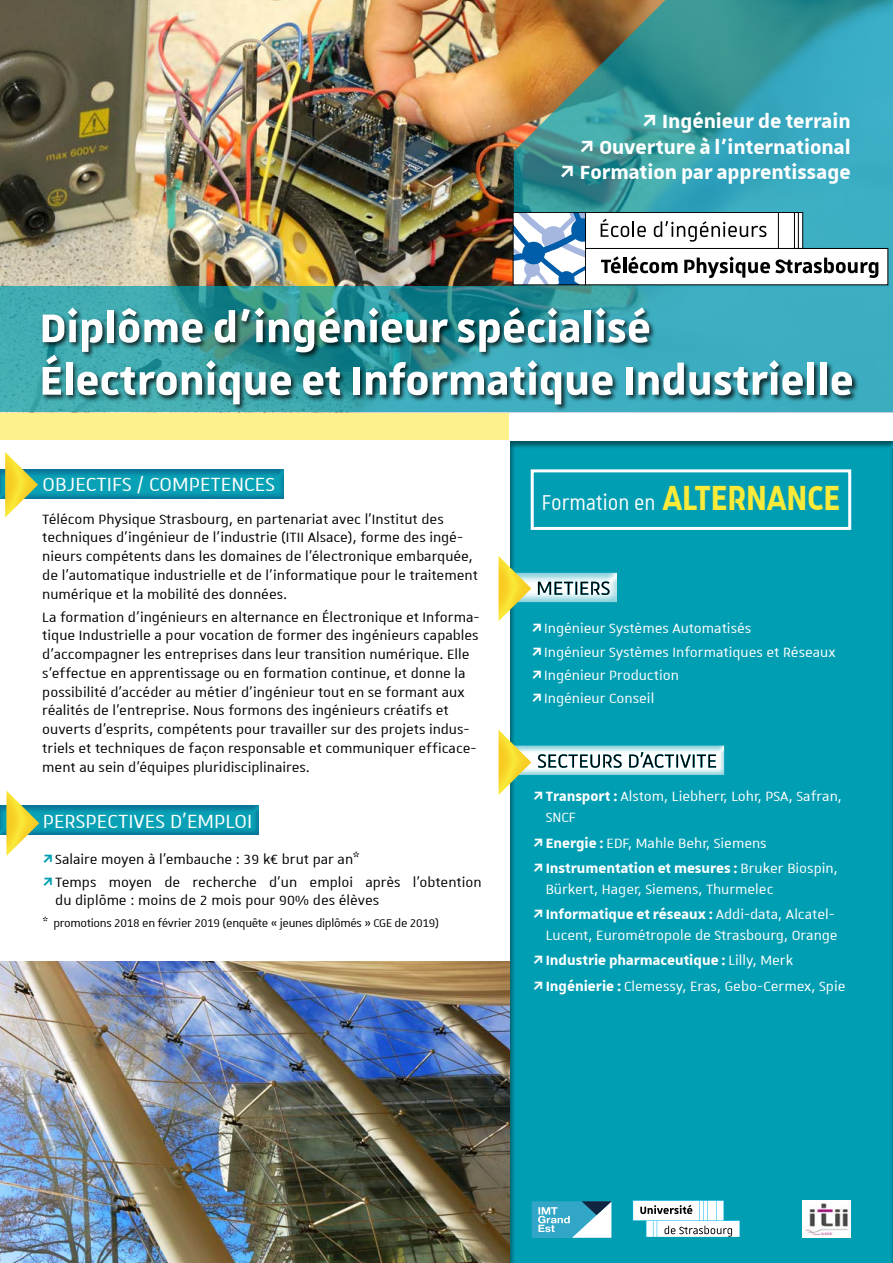
<style>
.page{position:relative;width:893px;height:1263px;background:#fff}
.page>*{position:absolute;margin:0;border:0;box-sizing:border-box;transform-origin:0 0}
.t1{font:700 54px/52.5px "Unistra A";color:#fff}
.t2{font:28.8px "Unistra A";color:#fff;scale:.83 1}
.t3{font:700 25.5px/25.5px "Unistra A";color:#fff;text-align:right}
.t4{font:25.5px "Unistra A";color:#fff}
.t5{font:18px/18.8px "Unistra A";color:#000}
.t6{font:18px/25.2px "Unistra A";color:#fff}
.t7{font:700 18px/25.2px "Unistra A";color:#fff}
.t8{font:15px "Unistra A";letter-spacing:-.02em;color:#000}
.s1{font-weight:700;color:#009eb3}
.s2{font-weight:700;font-size:46.8px;color:#faea39}
.s3{font-weight:700}
.s4{font-weight:400}
</style>
<div class="page">
<img style="left:0;top:961px;width:504px;height:302px">
<div style="left:504px;top:433px;width:389px;height:830px;background:#009eb3"></div>
<svg style="left:633px;top:1200px;width:107px;height:37px;background:#b8d7dd"></svg>
<div style="left:0;top:412px;width:509px;height:28px;background:#fcf189"></div>
<img style="left:0;top:0;width:514px;height:286px">
<svg style="left:0;top:286px;width:893px;height:126px;background:#37a2ab"></svg>
<div style="left:42px;top:307px;width:817px;height:104px;background:#000;opacity:.75"></div>
<div style="left:0;top:461px;width:291px;height:38px;background:#005da9;opacity:.5"></div>
<div style="left:0;top:797px;width:265px;height:39px;background:#005da9;opacity:.51"></div>
<svg style="left:514px;top:0;width:379px;height:286px;background:#489798"></svg>
<svg style="left:0;top:452px;width:54px;height:66px"></svg>
<svg style="left:0;top:790px;width:55px;height:66px"></svg>
<svg style="left:498px;top:544px;width:119px;height:94px"></svg>
<svg style="left:498px;top:718px;width:226px;height:94px"></svg>
<svg style="left:532px;top:1201px;width:80px;height:37px;background:#70b9ce"></svg>
<div style="left:585px;top:212px;width:194px;height:37px;background:#fff"></div>
<div style="left:584px;top:212px;width:195px;height:37px;border:1px solid #000"></div>
<div style="left:778px;top:212px;width:17px;height:37px;background:#fff"></div>
<div style="left:778px;top:212px;width:18px;height:37px;border:1px solid #000"></div>
<svg style="left:601px;top:219px;width:45px;height:18px"></svg>
<svg style="left:654px;top:221px;width:112px;height:21px"></svg>
<div style="left:584px;top:248px;width:304px;height:37px;background:#fff;border:1px solid #000"></div>
<svg style="left:601px;top:256px;width:20px;height:17px"></svg>
<hr style="left:623px;top:258px;width:3px;height:15px;background:#000">
<svg style="left:628px;top:256px;width:49px;height:17px"></svg>
<svg style="left:684px;top:256px;width:194px;height:22px"></svg>
<div style="left:794px;top:212px;width:5px;height:36px;background:#fff"></div>
<div style="left:794px;top:212px;width:5px;height:37px;border:1px solid #000"></div>
<div style="left:798px;top:212px;width:5px;height:36px;background:#fff"></div>
<div style="left:798px;top:212px;width:5px;height:37px;border:1px solid #000"></div>
<svg style="left:515px;top:214px;width:69px;height:69px"></svg>
<div style="left:513px;top:212px;width:73px;height:73px;border:1px solid #000"></div>
<div style="left:531px;top:469px;width:320px;height:61px;border:3px solid #fff"></div>
<img style="left:802px;top:1201px;width:48px;height:37px">
<h3 class="t3" style="left:559px;top:108px;width:293px">↗ Ingénieur de terrain<br>↗ Ouverture à l’international ↗ Formation par apprentissage</h3>
<h1 class="t1" style="left:40px;top:300px;width:815px">Diplôme d’ingénieur spécialisé<br>Électronique et Informatique Industrielle</h1>
<h3 class="t4" style="left:43px;top:471px;width:234px">OBJECTIFS / COMPETENCES</h3>
<p class="t5" style="left:42px;top:509px;width:437px">Télécom Physique Strasbourg, en partenariat avec l’Institut des techniques d’ingénieur de l’industrie (ITII Alsace), forme des ingé&shy;nieurs compétents dans les domaines de l’électronique embarquée, de l’automatique industrielle et de l’informatique pour le traitement numérique et la mobilité des données.</p>
<p class="t5" style="left:42px;top:607px;width:439px">La formation d’ingénieurs en alternance en Électronique et Informa&shy;tique Industrielle a pour vocation de former des ingénieurs capables d’accompagner les entreprises dans leur transition numérique. Elle s’effectue en apprentissage ou en formation continue, et donne la possibilité d’accéder au métier d’ingénieur tout en se formant aux réalités de l’entreprise. Nous formons des ingénieurs créatifs et ouverts d’esprits, compétents pour travailler sur des projets indus&shy;triels et techniques de façon responsable et communiquer efficace&shy;ment au sein d’équipes pluridisciplinaires.</p>
<h3 class="t4" style="left:43px;top:808px;width:211px">PERSPECTIVES D’EMPLOI</h3>
<p class="t5" style="left:43px;top:848px;width:441px;line-height:22.2px"><span class="s1">↗</span>Salaire moyen à l’embauche : 39 k€ brut par an*<br><span class="s1">↗</span>Temps moyen de recherche d’un emploi après l’obtention</p>
<p class="t5" style="left:55px;top:890px;width:325px">du diplôme : moins de 2 mois pour 90% des élèves</p>
<p class="t8" style="left:43px;top:915px;width:398px">* promotions 2018 en février 2019 (enquête « jeunes diplômés » CGE de 2019)</p>
<h2 class="t2" style="left:542px;top:487px;width:361px">Formation en <span class="s2">ALTERNANCE</span></h2>
<p class="t6" style="left:531px;top:617px;width:306px;line-height:23.1px"><span class="s3">↗</span>Ingénieur Systèmes Automatisés<br><span class="s3">↗</span>Ingénieur Systèmes Informatiques et Réseaux <span class="s3">↗</span>Ingénieur Production<br><span class="s3">↗</span>Ingénieur Conseil</p>
<p class="t6" style="left:546px;top:785px;width:298px;line-height:21px;text-indent:-13px"><span class="s3">↗Transport :</span> Alstom, Liebherr, Lohr, PSA, Safran,<br>SNCF</p>
<p class="t7" style="left:533px;top:830px;width:306px">↗Energie : <span class="s4">EDF, Mahle Behr, Siemens </span>↗Instrumentation et mesures : <span class="s4">Bruker Biospin,</span></p>
<p class="t6" style="left:533px;top:876px;width:303px;text-indent:13px">Bürkert, Hager, Siemens, Thurmelec <span class="s3">↗Informatique et réseaux :</span> Addi-data, Alcatel-</p>
<p class="t6" style="left:533px;top:922px;width:314px;text-indent:13px">Lucent, Eurométropole de Strasbourg, Orange <span class="s3">↗Industrie pharmaceutique :</span> Lilly, Merk <span class="s3">↗Ingénierie :</span> Clemessy, Eras, Gebo-Cermex, Spie</p>
</div>
